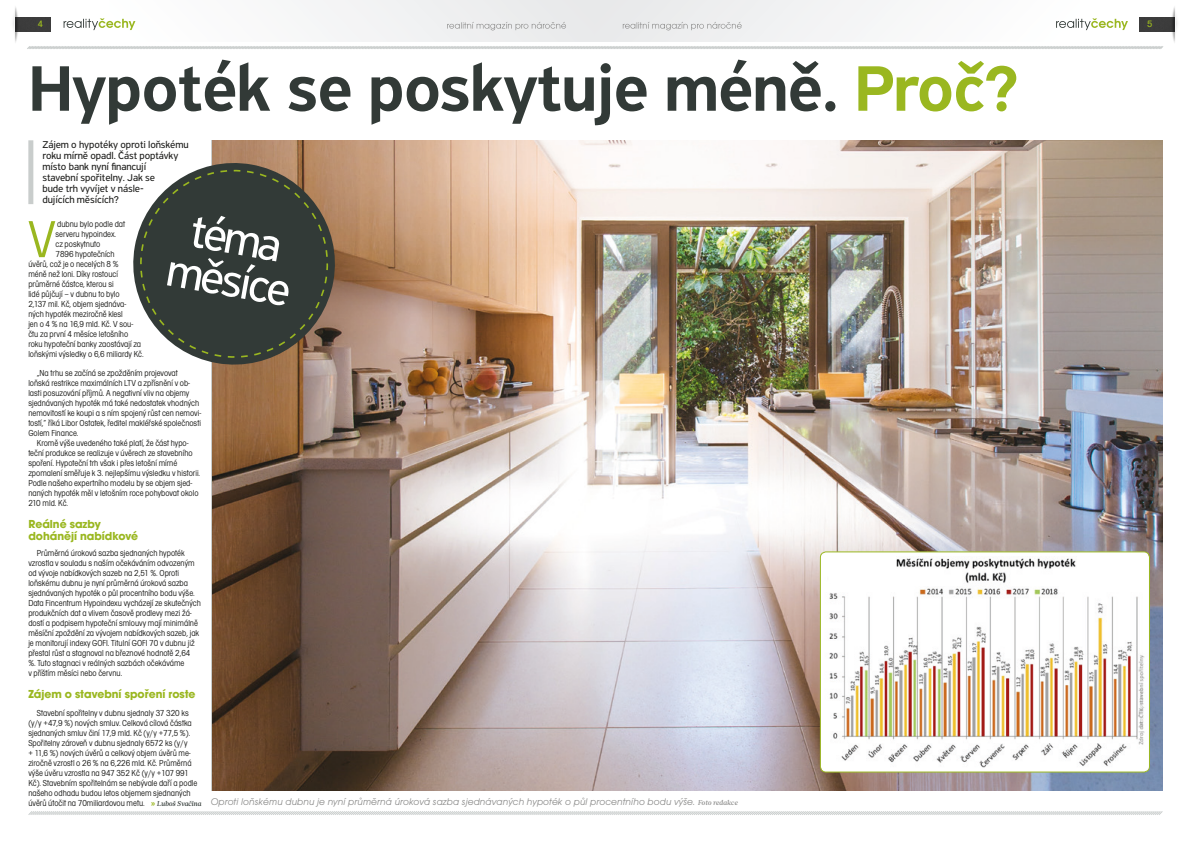
<style>
.page{position:relative;width:1191px;height:842px;background:#fff}
.page>*{position:absolute;margin:0;border:0;box-sizing:border-box;transform-origin:0 0}
.t1{font:500 68.3px "PF Highway Sans Pro";letter-spacing:-.02em;color:#323a37}
.t2{font:53.8px "Avant Gar Got Itc TOT Boo Con";color:#9ab720}
.t3{font:48px/42.5px "PF Highway Sans Pro";color:#fff;text-align:center}
.t4{font:700 12px/12px "Avant Gar Got Itc TOT";color:#9ab720}
.t5{font:10.5px/11px "PF Highway Sans Pro";letter-spacing:-.01em;color:#1d1d1b}
.t6{font:10px "Avant Gar Got Itc TOT Boo Obl";letter-spacing:.01em;color:#8a8a89}
.t7{font:9.6px "Avant Gar Got Itc TOT Med Con";color:#9ab720;scale:1.08 1}
.t8{font:9px/10px "Avant Gar Got Itc TOT Boo Con";color:#1d1d1b}
.s1{color:#9ab720}
.s2{font-family:"Vista Sans Bold CE";font-size:8px;color:#9ab720}
.s3{font-family:"Glosa Text";font-weight:500;font-style:italic;font-size:7px;color:#323a37}
.s4{font-family:"Glosa Text";font-weight:500;font-style:italic;font-size:7px}
</style>
<div class="page">
<img style="left:213px;top:140px;width:949px;height:651px">
<svg style="left:28px;top:811px;width:1135px;height:4px;background:#dde0df"></svg>
<svg style="left:27px;top:46px;width:1136px;height:3px;background:#d3d6d5"></svg>
<div style="left:109px;top:0;width:485px;height:42px;background:#f4f4f5"></div>
<div style="left:594px;top:0;width:485px;height:42px;background:#f4f4f5"></div>
<img style="left:25px;top:17px;width:25px;height:14px">
<img style="left:1139px;top:17px;width:26px;height:14px">
<img style="left:15px;top:7px;width:10px;height:36px">
<img style="left:1165px;top:7px;width:10px;height:36px">
<img style="left:13px;top:8px;width:3px;height:31px">
<img style="left:1174px;top:8px;width:3px;height:31px">
<svg style="left:447px;top:22px;width:119px;height:8px"></svg>
<svg style="left:623px;top:22px;width:118px;height:8px"></svg>
<svg style="left:64px;top:18px;width:71px;height:12px"></svg>
<svg style="left:1056px;top:18px;width:72px;height:12px"></svg>
<svg style="left:133px;top:155px;width:210px;height:218px"></svg>
<svg style="left:138px;top:168px;width:192px;height:192px;background:#4c5049"></svg>
<div style="left:28px;top:140px;width:5px;height:64px;background:#c9cdcc"></div>
<img style="left:824px;top:553px;width:324px;height:219px">
<div style="left:820px;top:551px;width:330px;height:221px;border:1px solid #9ab720;border-radius:6px"></div>
<p class="t7" style="left:38px;top:18px;width:6px">4</p>
<p class="t7" style="left:1147px;top:18px;width:6px">5</p>
<h1 class="t1" style="left:28px;top:48px;width:992px">Hypoték se poskytuje méně. <span class="s1">Proč?</span></h1>
<p class="t5" style="left:43px;top:139px;width:148px">Zájem o hypotéky oproti loňskému roku mírně opadl. Část poptávky místo bank nyní financují<br>stavební spořitelny. Jak se<br>bude trh vyvíjet v násle-<br>dujících měsících?</p>
<h3 class="t3" style="left:178px;top:206px;width:127px;rotate:10deg">téma měsíce</h3>
<h2 class="t2" style="left:28px;top:209px;width:29px">V</h2>
<p class="t8" style="left:57px;top:219px;width:69px">dubnu bylo podle dat</p>
<p class="t8" style="left:56px;top:229px;width:62px">serveru hypoindex.</p>
<p class="t8" style="left:56px;top:239px;width:46px">cz poskytnuto</p>
<p class="t8" style="left:56px;top:249px;width:61px">7896 hypotečních</p>
<p class="t8" style="left:28px;top:259px;width:92px">úvěrů, což je o necelých 8 %</p>
<p class="t8" style="left:28px;top:269px;width:91px">méně než loni. Díky rostoucí</p>
<p class="t8" style="left:28px;top:279px;width:87px">průměrné částce, kterou si</p>
<p class="t8" style="left:28px;top:289px;width:93px">lidé půjčují – v dubnu to bylo</p>
<p class="t8" style="left:28px;top:299px;width:99px">2,137 mil. Kč, objem sjednáva-</p>
<p class="t8" style="left:28px;top:309px;width:96px">ných hypoték meziročně klesl</p>
<p class="t8" style="left:28px;top:319px;width:106px">jen o 4 % na 16,9 mld. Kč. V sou-</p>
<p class="t8" style="left:28px;top:329px;width:101px">čtu za první 4 měsíce letošního</p>
<p class="t8" style="left:28px;top:339px;width:114px">roku hypoteční banky zaostávají za</p>
<p class="t8" style="left:28px;top:349px;width:117px">loňskými výsledky o 6,6 miliardy Kč.</p>
<p class="t8" style="left:28px;top:368px;width:174px;text-indent:9px">„Na trhu se začíná se zpožděním projevovat loňská restrikce maximálních LTV a zpřísnění v ob&shy;lasti posuzování příjmů. A negativní vliv na objemy sjednávaných hypoték má také nedostatek vhodných nemovitostí ke koupi a s ním spojený růst cen nemovi&shy;tostí,“ říká Libor Ostatek, ředitel makléřské společnosti Golem Finance.</p>
<p class="t8" style="left:28px;top:438px;width:173px;text-indent:9px">Kromě výše uvedeného také platí, že část hypo&shy;teční produkce se realizuje v úvěrech ze stavebního spoření. Hypoteční trh však i přes letošní mírné zpomalení směřuje k 3. nejlepšímu výsledku v historii.<br>Podle našeho expertního modelu by se objem sjed&shy;naných hypoték měl v letošním roce pohybovat okolo 210 mld. Kč.</p>
<h3 class="t4" style="left:28px;top:518px;width:111px">Reálné sazby dohánějí nabídkové</h3>
<p class="t8" style="left:28px;top:548px;width:174px;text-indent:9px">Průměrná úroková sazba sjednaných hypoték vzrostla v souladu s naším očekáváním odvozeným od vývoje nabídkových sazeb na 2,51 %. Oproti loňskému dubnu je nyní průměrná úroková sazba sjednávaných hypoték o půl procentního bodu výše.<br>Data Fincentrum Hypoindexu vycházejí ze skutečných produkčních dat a vlivem časově prodlevy mezi žá&shy;dostí a podpisem hypoteční smlouvy mají minimálně měsíční zpoždění za vývojem nabídkových sazeb, jak je monitorují indexy GOFI. Titulní GOFI 70 v dubnu již přestal růst a stagnoval na březnové hodnotě 2,64<br>%. Tuto stagnaci v reálných sazbách očekáváme<br>v příštím měsíci nebo červnu.</p>
<h3 class="t4" style="left:28px;top:688px;width:169px">Zájem o stavební spoření roste</h3>
<p class="t8" style="left:28px;top:708px;width:175px;text-indent:9px">Stavební spořitelny v dubnu sjednaly 37 320 ks (y/y +47,9 %) nových smluv. Celková cílová částka sjednaných smluv činí 17,9 mld. Kč (y/y +77,5 %).<br>Spořitelny zároveň v dubnu sjednaly 6572 ks (y/y<br>+ 11,6 %) nových úvěrů a celkový objem úvěrů me&shy;ziročně vzrostl o 26 % na 6,226 mld. Kč. Průměrná výše úvěru vzrostla na 947 352 Kč (y/y +107 991<br>Kč). Stavebním spořitelnám se nebývale daří a podle našeho odhadu budou letos objemem sjednaných úvěrů útočit na 70miliardovou metu. <span class="s2">»</span> <span class="s3">Luboš Svačina</span></p>
<p class="t6" style="left:211px;top:796px;width:528px">Oproti loňskému dubnu je nyní průměrná úroková sazba sjednávaných hypoték o půl procentního bodu výše. <span class="s4">Foto redakce</span></p>
</div>
